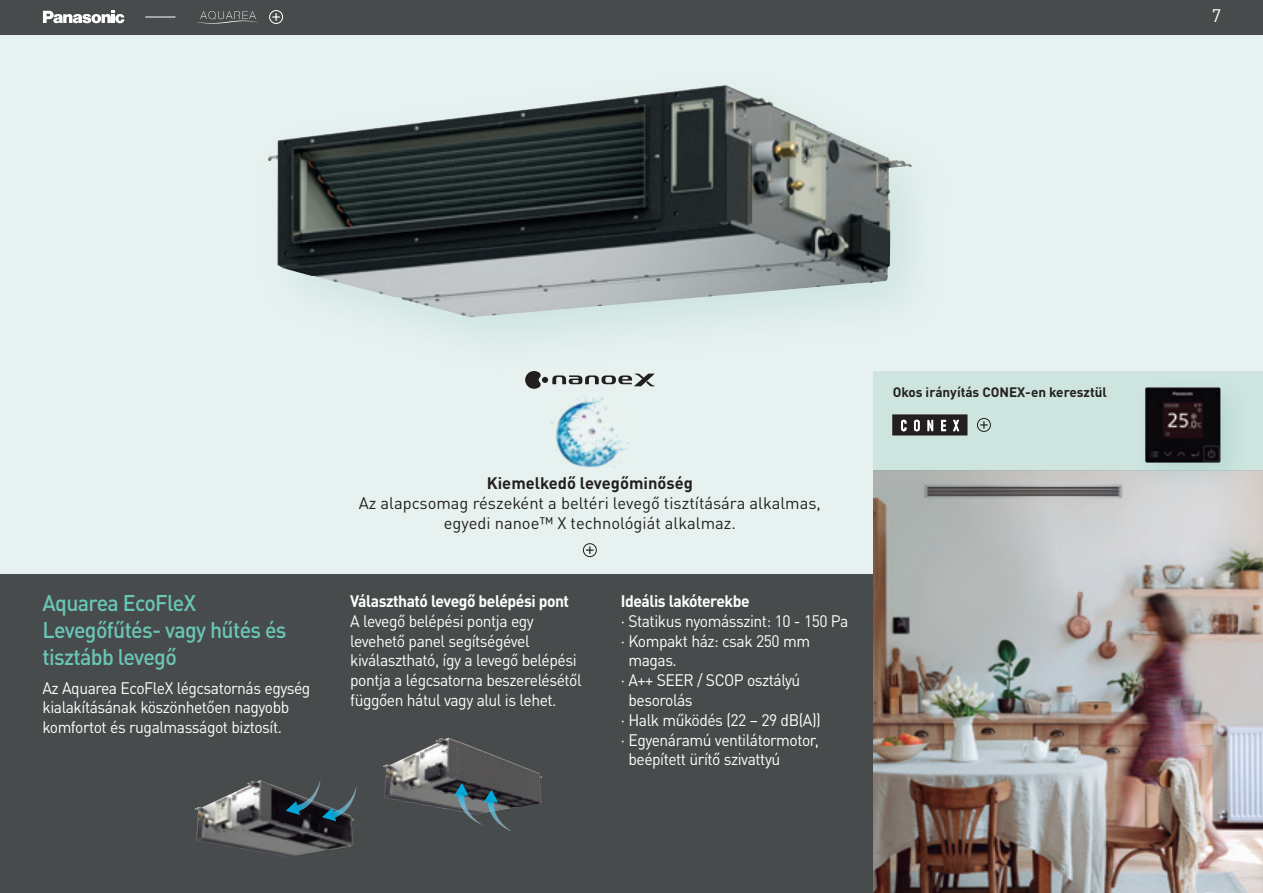
<style>
.page{position:relative;width:1263px;height:893px;background:#fff}
.page>*{position:absolute;margin:0;border:0;box-sizing:border-box;transform-origin:0 0}
.t1{font:500 22.5px/27px "DIN Pro";letter-spacing:-.03em;color:#6ac6b6;scale:.95 1}
.t2{font:18px "DIN Pro";color:#fff}
.t3{font:16.5px/19.8px "DIN Pro";letter-spacing:-.03em;color:#fff;scale:.95 1}
.t4{font:16.5px/19.8px "DIN Pro";color:#231f20;text-align:center}
.t5{font:700 16.5px "DIN Pro";letter-spacing:-.03em;color:#fff;scale:.95 1}
.t6{font:700 16.5px "DIN Pro";color:#231f20}
.t7{font:700 13.5px "DIN Pro";color:#231f20}
</style>
<div class="page">
<div style="left:0;top:34px;width:1263px;height:540px;background:#e7f2f0"></div>
<div style="left:0;top:574px;width:1263px;height:319px;background:#474b4c"></div>
<div style="left:0;top:0;width:1263px;height:34px;background:#474b4c"></div>
<hr style="left:145px;top:17px;width:31px;height:1px;background:#fff">
<img style="left:268px;top:85px;width:644px;height:232px">
<img style="left:874px;top:471px;width:389px;height:422px">
<div style="left:874px;top:371px;width:389px;height:100px;background:#cde4df"></div>
<img style="left:550px;top:395px;width:79px;height:73px">
<svg style="left:525px;top:371px;width:130px;height:18px"></svg>
<img style="left:194px;top:780px;width:160px;height:77px">
<img style="left:383px;top:738px;width:159px;height:73px">
<svg style="left:286px;top:780px;width:70px;height:41px"></svg>
<svg style="left:454px;top:783px;width:57px;height:48px"></svg>
<div style="left:1133px;top:375px;width:117px;height:117px;background:#63ac9d;opacity:.2"></div>
<img style="left:1145px;top:387px;width:75px;height:76px">
<svg style="left:893px;top:414px;width:74px;height:21px;background:#474445"></svg>
<div style="left:977px;top:418px;width:14px;height:14px;border:1px solid #231f20;border-radius:50%"></div>
<svg style="left:980px;top:421px;width:8px;height:8px"></svg>
<div style="left:583px;top:543px;width:14px;height:14px;border:1px solid #231f20;border-radius:50%"></div>
<svg style="left:586px;top:546px;width:8px;height:8px"></svg>
<svg style="left:197px;top:11px;width:61px;height:13px"></svg>
<div style="left:269px;top:10px;width:14px;height:14px;border:1px solid #fff;border-radius:50%"></div>
<svg style="left:272px;top:13px;width:8px;height:8px"></svg>
<svg style="left:43px;top:11px;width:81px;height:12px"></svg>
<p class="t2" style="left:1212px;top:2px;width:11px">7</p>
<h1 class="t1" style="left:43px;top:587px;width:258px">Aquarea EcoFleX<br>Levegőfűtés- vagy hűtés és tisztább levegő</h1>
<p class="t3" style="left:43px;top:676px;width:284px">Az Aquarea EcoFleX légcsatornás egység kialakításának köszönhetően nagyobb komfortot és rugalmasságot biztosít.</p>
<p class="t6" style="left:487px;top:470px;width:208px">Kiemelkedő levegőminőség</p>
<p class="t4" style="left:359px;top:492px;width:464px">Az alapcsomag részeként a beltéri levegő tisztítására alkalmas, egyedi nanoe™ X technológiát alkalmaz.</p>
<p class="t5" style="left:350px;top:587px;width:232px">Választható levegő belépési pont</p>
<p class="t3" style="left:350px;top:609px;width:245px">A levegő belépési pontja egy levehető panel segítségével kiválasztható, így a levegő belépési pontja a légcsatorna beszerelésétől függően hátul vagy alul is lehet.</p>
<p class="t5" style="left:621px;top:587px;width:137px">Ideális lakóterekbe</p>
<p class="t3" style="left:621px;top:609px;width:241px">· Statikus nyomásszint: 10 - 150 Pa</p>
<p class="t3" style="left:621px;top:629px;width:201px">· Kompakt ház: csak 250 mm</p>
<p class="t3" style="left:628px;top:649px;width:52px">magas.</p>
<p class="t3" style="left:621px;top:669px;width:190px">· A++ SEER / SCOP osztályú</p>
<p class="t3" style="left:628px;top:689px;width:69px">besorolás</p>
<p class="t3" style="left:621px;top:708px;width:212px">· Halk működés (22 – 29 dB(A))</p>
<p class="t3" style="left:621px;top:728px;width:210px">· Egyenáramú ventilátormotor,</p>
<p class="t3" style="left:628px;top:748px;width:161px">beépített ürítő szivattyú</p>
<p class="t7" style="left:893px;top:381px;width:216px">Okos irányítás CONEX-en keresztül</p>
</div>
